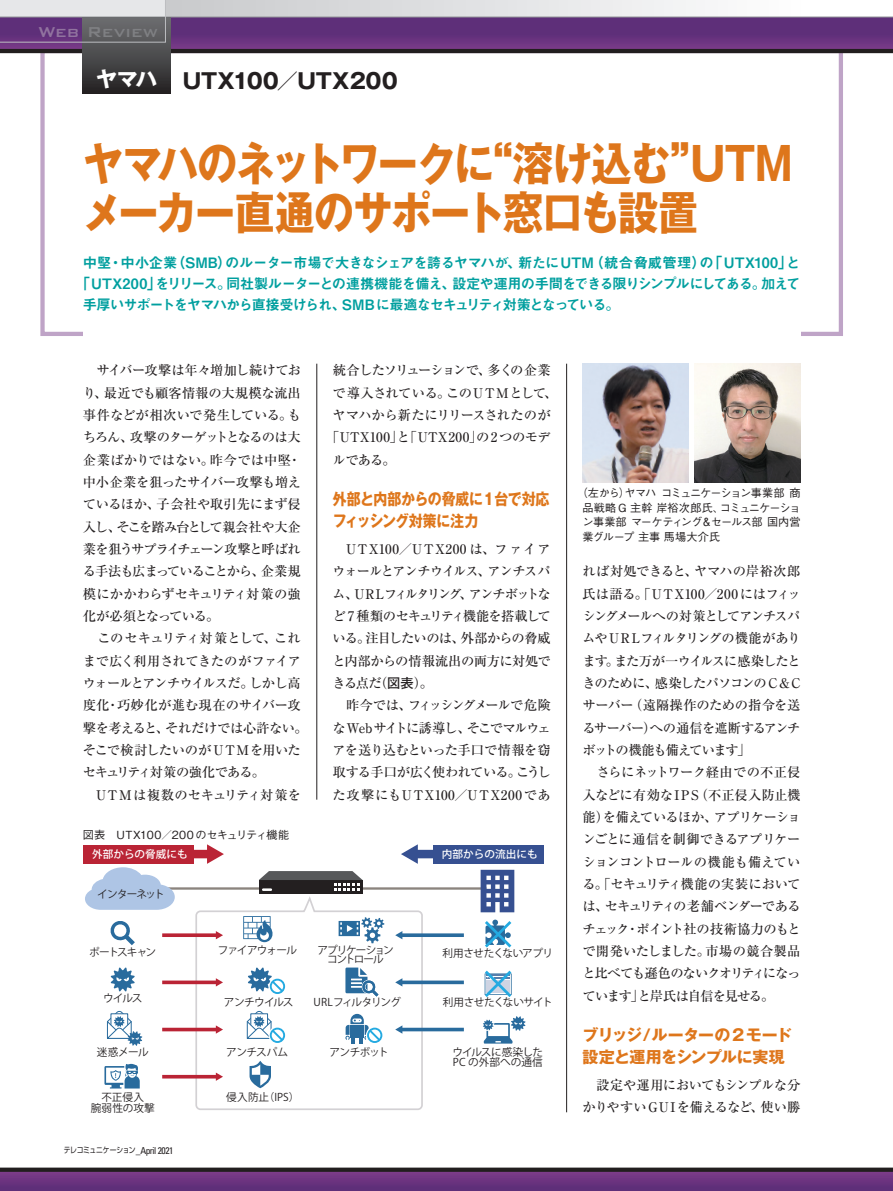
<style>
.page{position:relative;width:893px;height:1191px;background:#fff}
.page>*{position:absolute;margin:0;border:0;box-sizing:border-box;transform-origin:0 0}
.t1{font:700 45.75px/48.9px "Gothic MB101 Pro";letter-spacing:-.045em;color:#de761b;scale:.88 1}
.t2{font:700 21.3px "Gothic MB101 Pro";letter-spacing:-.005em;color:#231f20}
.t3{font:700 21.3px "Gothic MB101 Pro";color:#fff}
.t4{font:500 19.2px "Bank Gothic BT";color:#7f8083}
.t5{font:700 15.9px/22.4px "Gothic MB101 Pro";letter-spacing:-.015em;color:#de761b;scale:.87 1}
.t6{font:700 15.9px/22.4px "Gothic MB101 Pro";letter-spacing:-.015em;color:#de761b}
.t7{font:14.4px "Midashi Go Pro MB31";letter-spacing:-.03em;color:#009f9f}
.t8{font:14.4px "Midashi Go Pro MB31";letter-spacing:-.065em;color:#009f9f}
.t9{font:14.4px "Midashi Go Pro MB31";letter-spacing:-.095em;color:#009f9f}
.t10{font:500 13.35px/22.4px "Ryumin Pro";letter-spacing:-.04em;color:#231f20}
.t11{font:500 13.35px "Ryumin Pro";letter-spacing:.005em;color:#231f20}
.t12{font:500 13.35px "Ryumin Pro";letter-spacing:-.095em;color:#231f20}
.t13{font:500 13.35px "Ryumin Pro";color:#231f20}
.t14{font:500 11.1px/14.9px "Gothic BBB Pro";letter-spacing:-.03em;color:#231f20;text-align:justify}
.t15{font:10.65px "Koz Go Pro";letter-spacing:-.065em;color:#231f20}
.t16{font:500 10.65px "Koz Go Pro";color:#fff}
.t17{font:10.65px/10.6px "Koz Go Pro";letter-spacing:-.005em;color:#231f20}
.t18{font:10.65px/9.6px "Koz Go Pro";letter-spacing:-.11em;color:#231f20;text-align:center}
.t19{font:10.65px "Koz Go Pro";letter-spacing:-.045em;color:#231f20}
.t20{font:10.65px/10.6px "Koz Go Pro";color:#231f20;text-align:center}
.t21{font:10.65px "Koz Go Pro";letter-spacing:-.09em;color:#231f20}
.t22{font:10.65px "Koz Go Pro";letter-spacing:-.115em;color:#231f20}
.t23{font:7.95px "Shin Go Pro";letter-spacing:-.04em;color:#231f20;scale:.85 1}
.s1{color:#91739f}
.s2{font-family:"Futo Go B101 Pro";font-weight:700}
.s3{font-family:"Univers";font-stretch:condensed;font-size:9.6px}
</style>
<div class="page">
<div style="left:0;top:1169px;width:893px;height:22px;background:#5e2f79"></div>
<svg style="left:166px;top:0;width:634px;height:17px"></svg>
<div style="left:0;top:17px;width:893px;height:34px;background:#5e2f79"></div>
<svg style="left:0;top:34px;width:893px;height:15px"></svg>
<svg style="left:0;top:1171px;width:893px;height:12px"></svg>
<hr style="left:0;top:49px;width:893px;height:4px;background:#221e1f">
<svg style="left:0;top:1167px;width:893px;height:4px;background:#433f40"></svg>
<hr style="left:0;top:17px;width:893px;height:1px;background:#929497">
<hr style="left:317px;top:364px;width:1px;height:435px;background:#231f20">
<hr style="left:566px;top:364px;width:1px;height:748px;background:#231f20">
<div style="left:83px;top:17px;width:87px;height:77px;background:linear-gradient(to bottom,#6f7173,#252324)"></div>
<svg style="left:0;top:0;width:166px;height:43px"></svg>
<hr style="left:156px;top:887px;width:330px;height:2px;background:#8b847e">
<svg style="left:195px;top:896px;width:229px;height:214px"></svg>
<svg style="left:85px;top:867px;width:90px;height:42px"></svg>
<div style="left:83px;top:844px;width:111px;height:19px;background:#ba2435"></div>
<div style="left:189px;top:850px;width:21px;height:8px;background:#ba2435"></div>
<svg style="left:207px;top:844px;width:17px;height:20px"></svg>
<div style="left:433px;top:844px;width:111px;height:19px;background:#365091"></div>
<div style="left:415px;top:850px;width:21px;height:8px;background:#365091"></div>
<svg style="left:401px;top:844px;width:17px;height:20px"></svg>
<svg style="left:162px;top:933px;width:54px;height:4px"></svg>
<svg style="left:216px;top:931px;width:7px;height:8px"></svg>
<svg style="left:162px;top:980px;width:54px;height:4px"></svg>
<svg style="left:216px;top:978px;width:7px;height:8px"></svg>
<svg style="left:162px;top:1027px;width:54px;height:4px"></svg>
<svg style="left:216px;top:1025px;width:7px;height:8px"></svg>
<svg style="left:402px;top:933px;width:62px;height:4px"></svg>
<svg style="left:395px;top:931px;width:7px;height:8px"></svg>
<svg style="left:402px;top:980px;width:62px;height:4px"></svg>
<svg style="left:395px;top:978px;width:7px;height:8px"></svg>
<svg style="left:402px;top:1027px;width:62px;height:4px"></svg>
<svg style="left:395px;top:1025px;width:7px;height:8px"></svg>
<hr style="left:162px;top:1075px;width:55px;height:3px;background:#ba2435">
<svg style="left:216px;top:1072px;width:7px;height:8px"></svg>
<svg style="left:481px;top:869px;width:33px;height:43px"></svg>
<div style="left:259px;top:880px;width:104px;height:14px;background:#231f20"></div>
<svg style="left:259px;top:871px;width:104px;height:20px"></svg>
<svg style="left:110px;top:921px;width:25px;height:24px"></svg>
<svg style="left:111px;top:967px;width:24px;height:24px"></svg>
<svg style="left:104px;top:1063px;width:36px;height:26px"></svg>
<svg style="left:250px;top:1060px;width:21px;height:28px"></svg>
<svg style="left:243px;top:916px;width:30px;height:26px"></svg>
<div style="left:337px;top:920px;width:24px;height:17px;border:2px solid #fff"></div>
<svg style="left:339px;top:917px;width:45px;height:26px"></svg>
<svg style="left:106px;top:1010px;width:36px;height:35px"></svg>
<svg style="left:483px;top:1016px;width:42px;height:27px"></svg>
<svg style="left:248px;top:967px;width:40px;height:30px"></svg>
<svg style="left:245px;top:1009px;width:43px;height:37px"></svg>
<svg style="left:345px;top:967px;width:35px;height:31px"></svg>
<svg style="left:345px;top:1013px;width:40px;height:33px"></svg>
<svg style="left:485px;top:919px;width:27px;height:29px"></svg>
<svg style="left:484px;top:970px;width:28px;height:27px"></svg>
<img style="left:583px;top:364px;width:106px;height:119px">
<img style="left:694px;top:364px;width:106px;height:119px">
<h3 class="t4" style="left:38px;top:22px;width:121px"><span class="s1">Web</span> Review</h3>
<h2 class="t3" style="left:96px;top:61px;width:63px">ヤマハ</h2>
<h2 class="t2" style="left:183px;top:63px;width:216px">UTX100／UTX200</h2>
<h1 class="t1" style="left:83px;top:133px;width:808px">ヤマハのネットワークに“溶け込む”UTMメーカー直通のサポート窓口も設置</h1>
<p class="t7" style="left:83px;top:251px;width:719px">中堅・中小企業（SMB）のルーター市場で大きなシェアを誇るヤマハが、新たにUTM（統合脅威管理）の「UTX100」と</p>
<p class="t8" style="left:76px;top:272px;width:726px">「 UTX200」をリリース。同社製ルーターとの連携機能を備え、設定や運用の手間をできる限りシンプルにしてある。加えて</p>
<p class="t9" style="left:83px;top:293px;width:539px">手厚いサポートをヤマハから直接受けられ、SMB に最適なセキュリティ対策となっている。</p>
<p class="t10" style="left:83px;top:358px;width:226px">　サイバー攻撃は年々増加し続けており、最近でも顧客情報の大規模な流出事件などが相次いで発生している。もちろん、攻撃のターゲットとなるのは大企業ばかりではない。昨今では中堅・中小企業を狙ったサイバー攻撃も増えているほか、子会社や取引先にまず侵入し、そこを踏み台として親会社や大企業を狙うサプライチェーン攻撃と呼ばれる手法も広まっていることから、企業規模にかかわらずセキュリティ対策の強化が必須となっている。<br>　このセキュリティ対策として、これまで広く利用されてきたのがファイアウォールとアンチウイルスだ。しかし高度化・巧妙化が進む現在のサイバー攻撃を考えると、それだけでは心許ない。そこで検討したいのが UTMを用いたセキュリティ対策の強化である。　UTMは複数のセキュリティ対策を</p>
<p class="t12" style="left:333px;top:360px;width:219px">統合したソリューションで、多くの企業</p>
<p class="t13" style="left:333px;top:382px;width:226px">で導入されている。このUTMとして、</p>
<p class="t10" style="left:333px;top:403px;width:220px">ヤマハから新たにリリースされたのが</p>
<p class="t11" style="left:326px;top:427px;width:226px">「UTX100」と「UTX200」の2つのモデ</p>
<p class="t10" style="left:333px;top:447px;width:64px">ルである。</p>
<p class="t5" style="left:333px;top:486px;width:251px">外部と内部からの脅威に1台で対応フィッシング対策に注力</p>
<p class="t10" style="left:333px;top:537px;width:220px">　UTX100／UTX200 は、ファイアウォールとアンチウイルス、アンチスパム、URL フィルタリング、アンチボットなど 7 種類のセキュリティ機能を搭載している。注目したいのは、外部からの脅威と内部からの情報流出の両方に対処できる点だ（<span class="s2">図表</span>）。<br>　昨今では、フィッシングメールで危険なWebサイトに誘導し、そこでマルウェアを送り込むといった手口で情報を窃取する手口が広く使われている。こうした攻撃にもUTX100／UTX200であ</p>
<p class="t14" style="left:83px;top:825px;width:208px">図表　UTX100／200 のセキュリティ機能</p>
<p class="t16" style="left:92px;top:847px;width:97px">外部からの脅威にも</p>
<p class="t16" style="left:442px;top:847px;width:97px">内部からの流出にも</p>
<p class="t21" style="left:97px;top:887px;width:69px">インターネット</p>
<p class="t22" style="left:89px;top:945px;width:68px">ポートスキャン</p>
<p class="t15" style="left:218px;top:942px;width:81px">ファイアウォール</p>
<p class="t18" style="left:318px;top:945px;width:78px">アプリケーションコントロール</p>
<p class="t19" style="left:442px;top:946px;width:112px">利用させたくないアプリ</p>
<p class="t15" style="left:103px;top:991px;width:41px">ウイルス</p>
<p class="t15" style="left:224px;top:995px;width:71px">アンチウイルス</p>
<p class="t15" style="left:314px;top:995px;width:89px">URLフィルタリング</p>
<p class="t15" style="left:443px;top:995px;width:111px">利用させたくないサイト</p>
<p class="t15" style="left:97px;top:1045px;width:53px">迷惑メール</p>
<p class="t15" style="left:226px;top:1045px;width:63px">アンチスパム</p>
<p class="t15" style="left:329px;top:1045px;width:61px">アンチボット</p>
<p class="t17" style="left:452px;top:1046px;width:92px">ウイルスに感染した<br>PC の外部への通信</p>
<p class="t20" style="left:91px;top:1092px;width:65px">不正侵入<br>腕弱性の攻撃</p>
<p class="t15" style="left:226px;top:1090px;width:75px">侵入防止（IPS）</p>
<p class="t23" style="left:64px;top:1143px;width:130px">テレコミュニケーション<span class="s3">_April 2021</span></p>
<p class="t14" style="left:582px;top:484px;width:220px;text-indent:-6px">（左から）ヤマハ コミュニケーション事業部 商品戦略 G 主幹 岸裕次郎氏、コミュニケーション事業部 マーケティング＆セールス部 国内営業グループ 主事 馬場大介氏</p>
<p class="t10" style="left:582px;top:559px;width:220px">れば対処できると、ヤマハの岸裕次郎氏は語る。「UTX100／200にはフィッシングメールへの対策としてアンチスパムや URLフィルタリングの機能があります。また万が一ウイルスに感染したときのために、感染したパソコンの C&amp;Cサーバー（遠隔操作のための指令を送るサーバー）への通信を遮断するアンチボットの機能も備えています」<br>　さらにネットワーク経由での不正侵入などに有効なIPS（不正侵入防止機能）を備えているほか、アプリケーションごとに通信を制御できるアプリケーションコントロールの機能も備えている。「セキュリティ機能の実装においては、セキュリティの老舗ベンダーであるチェック・ポイント社の技術協力のもとで開発いたしました。市場の競合製品と比べても遜色のないクオリティになっています」と岸氏は自信を見せる。</p>
<p class="t6" style="left:583px;top:1022px;width:211px">ブリッジ/ルーターの2モード設定と運用をシンプルに実現</p>
<p class="t10" style="left:582px;top:1072px;width:220px">　設定や運用においてもシンプルな分かりやすいGUIを備えるなど、使い勝</p>
</div>
